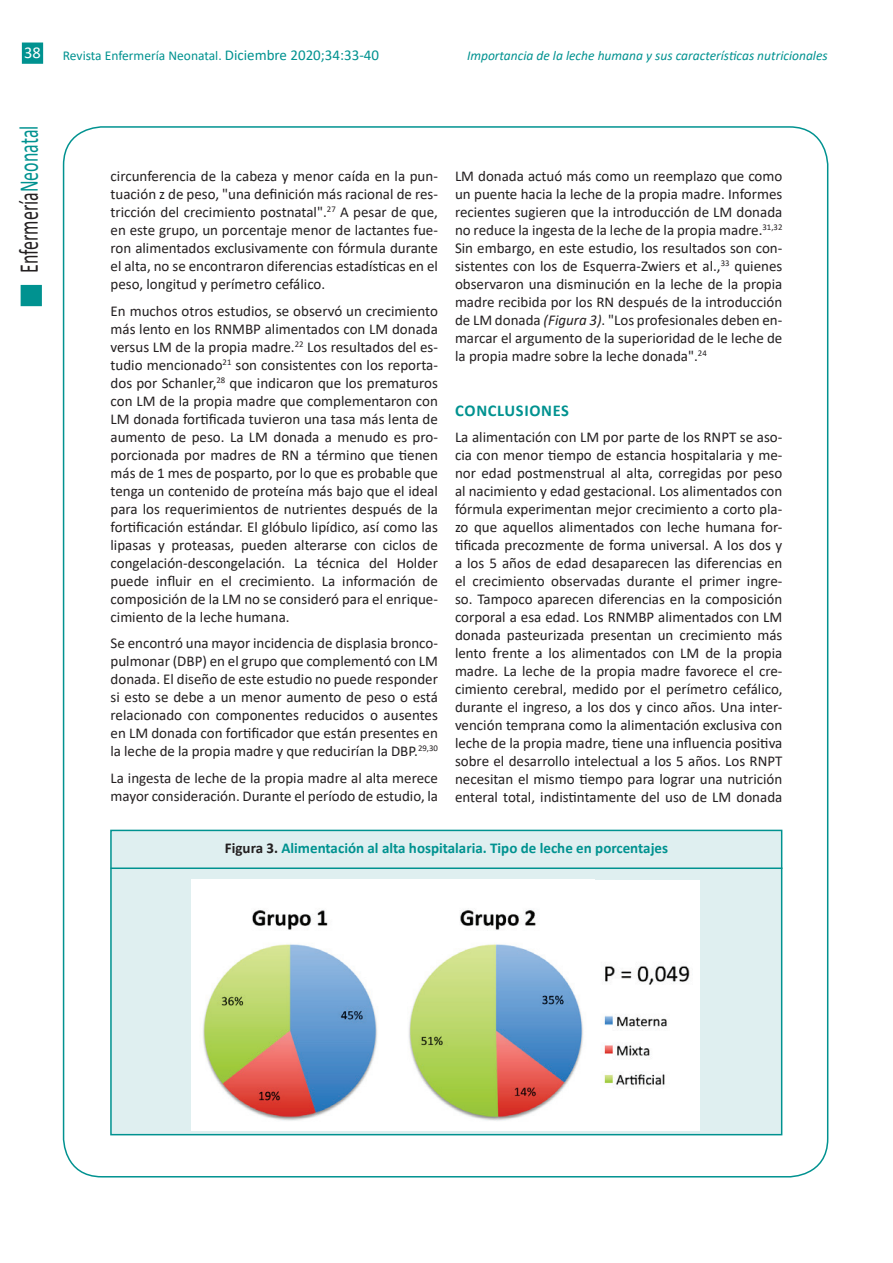
<style>
.page{position:relative;width:893px;height:1263px;background:#fff}
.page>*{position:absolute;margin:0;border:0;box-sizing:border-box;transform-origin:0 0}
.t1{font:27.15px "Calibri";color:#231f20;scale:.66 1}
.t2{font:700 16.5px "Calibri";letter-spacing:.04em;color:#009290}
.t3{font:16.5px "Calibri";color:#fff}
.t4{font:15px/18px "Calibri";color:#231f20;text-align:justify}
.t5{font:700 15px "Calibri";color:#009290}
.t6{font:italic 13.5px "Calibri";color:#009290}
.t7{font:13.5px "Calibri";color:#009290}
.s1{font-size:15px}
.s2{color:#009290}
.s3{font-style:italic}
.s4{color:#231f20}
</style>
<div class="page">
<div style="left:21px;top:285px;width:21px;height:21px;background:#009290"></div>
<div style="left:22px;top:43px;width:21px;height:21px;background:#009290"></div>
<div style="left:110px;top:830px;width:672px;height:305px;background:#dfeff0;border:2px solid #009290"></div>
<hr style="left:111px;top:867px;width:671px;height:2px;background:#009290">
<img style="left:192px;top:880px;width:508px;height:250px">
<p class="t3" style="left:24px;top:41px;width:18px">38</p>
<p class="t7" style="left:63px;top:46px;width:318px">Revista Enfermería Neonatal. <span class="s1">Diciembre 2020;34:33-40</span></p>
<p class="t6" style="left:467px;top:46px;width:362px">Importancia de la leche humana y sus características nutricionales</p>
<h1 class="t1" style="left:10px;top:273px;width:225px;rotate:-90deg">Enfermería<span class="s2">Neonatal</span></h1>
<p class="t4" style="left:111px;top:167px;width:329px">circunferencia de la cabeza y menor caída en la pun&shy;tuación z de peso, "una definición más racional de res&shy;tricción del crecimiento postnatal".<sup>27</sup> A pesar de que, en este grupo, un porcentaje menor de lactantes fue&shy;ron alimentados exclusivamente con fórmula durante el alta, no se encontraron diferencias estadísticas en el peso, longitud y perímetro cefálico.</p>
<p class="t4" style="left:111px;top:301px;width:329px">En muchos otros estudios, se observó un crecimiento más lento en los RNMBP alimentados con LM donada versus LM de la propia madre.<sup>22</sup> Los resultados del es&shy;tudio mencionado<sup>21</sup> son consistentes con los reporta&shy;dos por Schanler,<sup>28</sup> que indicaron que los prematuros con LM de la propia madre que complementaron con LM donada fortificada tuvieron una tasa más lenta de aumento de peso. La LM donada a menudo es pro&shy;porcionada por madres de RN a término que tienen más de 1 mes de posparto, por lo que es probable que tenga un contenido de proteína más bajo que el ideal para los requerimientos de nutrientes después de la fortificación estándar. El glóbulo lipídico, así como las lipasas y proteasas, pueden alterarse con ciclos de congelación-descongelación. La técnica del Holder puede influir en el crecimiento. La información de composición de la LM no se consideró para el enrique&shy;cimiento de la leche humana.</p>
<p class="t4" style="left:111px;top:634px;width:329px">Se encontró una mayor incidencia de displasia bronco&shy;pulmonar (DBP) en el grupo que complementó con LM donada. El diseño de este estudio no puede responder si esto se debe a un menor aumento de peso o está relacionado con componentes reducidos o ausentes en LM donada con fortificador que están presentes en la leche de la propia madre y que reducirían la DBP.<sup>29,30</sup></p>
<p class="t4" style="left:111px;top:768px;width:329px">La ingesta de leche de la propia madre al alta merece mayor consideración. Durante el período de estudio, la</p>
<p class="t4" style="left:455px;top:167px;width:329px">LM donada actuó más como un reemplazo que como un puente hacia la leche de la propia madre. Informes recientes sugieren que la introducción de LM donada no reduce la ingesta de la leche de la propia madre.<sup>31,32<br></sup>Sin embargo, en este estudio, los resultados son con&shy;sistentes con los de Esquerra-Zwiers et al.,<sup>33</sup> quienes observaron una disminución en la leche de la propia madre recibida por los RN después de la introducción de LM donada <span class="s3">(Figura 3)</span>. "Los profesionales deben en&shy;marcar el argumento de la superioridad de le leche de la propia madre sobre la leche donada".<sup>24</sup></p>
<p class="t2" style="left:455px;top:399px;width:115px">CONCLUSIONES</p>
<p class="t4" style="left:455px;top:428px;width:329px">La alimentación con LM por parte de los RNPT se aso&shy;cia con menor tiempo de estancia hospitalaria y me&shy;nor edad postmenstrual al alta, corregidas por peso al nacimiento y edad gestacional. Los alimentados con fórmula experimentan mejor crecimiento a corto pla&shy;zo que aquellos alimentados con leche humana for&shy;tificada precozmente de forma universal. A los dos y a los 5 años de edad desaparecen las diferencias en el crecimiento observadas durante el primer ingre&shy;so. Tampoco aparecen diferencias en la composición corporal a esa edad. Los RNMBP alimentados con LM donada pasteurizada presentan un crecimiento más lento frente a los alimentados con LM de la propia madre. La leche de la propia madre favorece el cre&shy;cimiento cerebral, medido por el perímetro cefálico, durante el ingreso, a los dos y cinco años. Una inter&shy;vención temprana como la alimentación exclusiva con leche de la propia madre, tiene una influencia positiva sobre el desarrollo intelectual a los 5 años. Los RNPT necesitan el mismo tiempo para lograr una nutrición enteral total, indistintamente del uso de LM donada</p>
<p class="t5" style="left:225px;top:837px;width:445px"><span class="s4">Figura 3.</span> Alimentación al alta hospitalaria. Tipo de leche en porcentajes</p>
</div>
